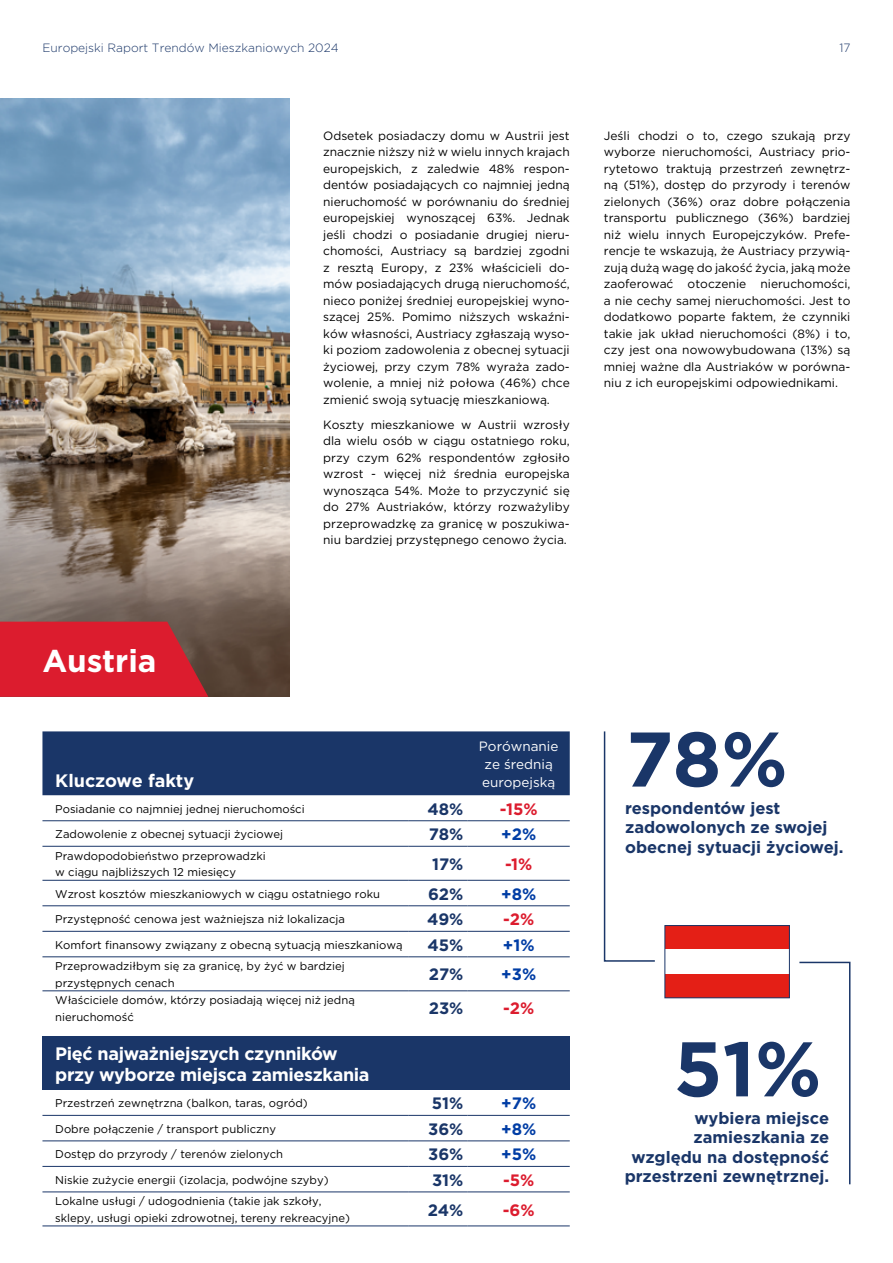
<style>
.page{position:relative;width:893px;height:1263px;background:#fff}
.page>*{position:absolute;margin:0;border:0;box-sizing:border-box;transform-origin:0 0}
.t1{font:700 77.25px "Gotham";color:#1a3668}
.t2{font:700 31.5px "Gotham";color:#fff}
.t3{font:700 18px/21.6px "Gotham";letter-spacing:-.02em;color:#fff}
.t4{font:700 18px "Gotham";color:#fff}
.t5{font:700 16.5px/19.5px "Gotham";color:#1a3668}
.t6{font:700 16.5px "Gotham";color:#003da5}
.t7{font:700 16.5px "Gotham";color:#dc1c2e}
.t8{font:13.5px/18px "Gotham";color:#fff}
.t9{font:12px/16.5px "Gotham";color:#000;text-align:justify}
.t10{font:300 12px "Gotham";color:#1a3668}
.t11{font:11.25px/16.5px "Gotham";color:#000}
</style>
<div class="page">
<img style="left:0;top:98px;width:289px;height:599px">
<svg style="left:0;top:622px;width:208px;height:75px;background:#cf2030"></svg>
<div style="left:42px;top:731px;width:528px;height:64px;background:#1a3668"></div>
<div style="left:42px;top:1037px;width:528px;height:53px;background:#1a3668"></div>
<hr style="left:42px;top:820px;width:366px;height:1px;background:#1a3668">
<hr style="left:408px;top:820px;width:60px;height:1px;background:#1a3668">
<hr style="left:468px;top:820px;width:102px;height:1px;background:#1a3668">
<hr style="left:42px;top:846px;width:366px;height:1px;background:#1a3668">
<hr style="left:408px;top:846px;width:60px;height:1px;background:#1a3668">
<hr style="left:468px;top:846px;width:102px;height:1px;background:#1a3668">
<hr style="left:42px;top:880px;width:366px;height:1px;background:#1a3668">
<hr style="left:408px;top:880px;width:60px;height:1px;background:#1a3668">
<hr style="left:468px;top:880px;width:102px;height:1px;background:#1a3668">
<hr style="left:42px;top:905px;width:366px;height:1px;background:#1a3668">
<hr style="left:408px;top:905px;width:60px;height:1px;background:#1a3668">
<hr style="left:468px;top:905px;width:102px;height:1px;background:#1a3668">
<hr style="left:42px;top:931px;width:366px;height:1px;background:#1a3668">
<hr style="left:408px;top:931px;width:60px;height:1px;background:#1a3668">
<hr style="left:468px;top:931px;width:102px;height:1px;background:#1a3668">
<hr style="left:42px;top:956px;width:366px;height:1px;background:#1a3668">
<hr style="left:408px;top:956px;width:60px;height:1px;background:#1a3668">
<hr style="left:468px;top:956px;width:102px;height:1px;background:#1a3668">
<hr style="left:42px;top:990px;width:366px;height:1px;background:#1a3668">
<hr style="left:408px;top:990px;width:60px;height:1px;background:#1a3668">
<hr style="left:468px;top:990px;width:102px;height:1px;background:#1a3668">
<hr style="left:42px;top:1115px;width:366px;height:1px;background:#1a3668">
<hr style="left:408px;top:1115px;width:60px;height:1px;background:#1a3668">
<hr style="left:468px;top:1115px;width:102px;height:1px;background:#1a3668">
<hr style="left:42px;top:1140px;width:366px;height:1px;background:#1a3668">
<hr style="left:408px;top:1140px;width:60px;height:1px;background:#1a3668">
<hr style="left:468px;top:1140px;width:102px;height:1px;background:#1a3668">
<hr style="left:42px;top:1166px;width:366px;height:1px;background:#1a3668">
<hr style="left:408px;top:1166px;width:60px;height:1px;background:#1a3668">
<hr style="left:468px;top:1166px;width:102px;height:1px;background:#1a3668">
<hr style="left:42px;top:1192px;width:366px;height:1px;background:#1a3668">
<hr style="left:408px;top:1192px;width:60px;height:1px;background:#1a3668">
<hr style="left:468px;top:1192px;width:102px;height:1px;background:#1a3668">
<hr style="left:42px;top:1226px;width:366px;height:1px;background:#1a3668">
<hr style="left:408px;top:1226px;width:60px;height:1px;background:#1a3668">
<hr style="left:468px;top:1226px;width:102px;height:1px;background:#1a3668">
<svg style="left:603px;top:731px;width:52px;height:231px"></svg>
<svg style="left:799px;top:961px;width:52px;height:224px"></svg>
<div style="left:665px;top:925px;width:124px;height:24px;background:#e41f16"></div>
<div style="left:665px;top:974px;width:124px;height:24px;background:#e41f16"></div>
<div style="left:665px;top:925px;width:125px;height:73px;border:1px solid #1a3668"></div>
<p class="t10" style="left:42px;top:40px;width:298px">Europejski Raport Trendów Mieszkaniowych 2024</p>
<p class="t10" style="left:839px;top:40px;width:13px">17</p>
<p class="t9" style="left:323px;top:127px;width:248px">Odsetek posiadaczy domu w Austrii jest znacznie niższy niż w wielu innych krajach europejskich, z zaledwie 48% respon&shy;dentów posiadających co najmniej jedną nieruchomość w porównaniu do średniej europejskiej wynoszącej 63%. Jednak jeśli chodzi o posiadanie drugiej nieru&shy;chomości, Austriacy są bardziej zgodni z resztą Europy, z 23% właścicieli do&shy;mów posiadających drugą nieruchomość, nieco poniżej średniej europejskiej wyno&shy;szącej 25%. Pomimo niższych wskaźni&shy;ków własności, Austriacy zgłaszają wyso&shy;ki poziom zadowolenia z obecnej sytuacji życiowej, przy czym 78% wyraża zado&shy;wolenie, a mniej niż połowa (46%) chce zmienić swoją sytuację mieszkaniową.</p>
<p class="t9" style="left:323px;top:416px;width:248px">Koszty mieszkaniowe w Austrii wzrosły dla wielu osób w ciągu ostatniego roku, przy czym 62% respondentów zgłosiło wzrost - więcej niż średnia europejska wynosząca 54%. Może to przyczynić się do 27% Austriaków, którzy rozważyliby przeprowadzkę za granicę w poszukiwa&shy;niu bardziej przystępnego cenowo życia.</p>
<p class="t9" style="left:604px;top:127px;width:248px">Jeśli chodzi o to, czego szukają przy wyborze nieruchomości, Austriacy prio&shy;rytetowo traktują przestrzeń zewnętrz&shy;ną (51%), dostęp do przyrody i terenów zielonych (36%) oraz dobre połączenia transportu publicznego (36%) bardziej niż wielu innych Europejczyków. Prefe&shy;rencje te wskazują, że Austriacy przywią&shy;zują dużą wagę do jakość życia, jaką może zaoferować otoczenie nieruchomości, a nie cechy samej nieruchomości. Jest to dodatkowo poparte faktem, że czynniki takie jak układ nieruchomości (8%) i to, czy jest ona nowowybudowana (13%) są mniej ważne dla Austriaków w porówna&shy;niu z ich europejskimi odpowiednikami.</p>
<h2 class="t2" style="left:42px;top:640px;width:116px">Austria</h2>
<h3 class="t4" style="left:55px;top:768px;width:140px">Kluczowe fakty</h3>
<p class="t8" style="left:479px;top:737px;width:81px">Porównanie ze średnią europejską</p>
<p class="t11" style="left:55px;top:800px;width:251px">Posiadanie co najmniej jednej nieruchomości</p>
<h3 class="t5" style="left:427px;top:799px;width:37px">48%</h3>
<h3 class="t7" style="left:500px;top:798px;width:39px">-15%</h3>
<p class="t11" style="left:55px;top:825px;width:229px">Zadowolenie z obecnej sytuacji życiowej</p>
<h3 class="t5" style="left:429px;top:824px;width:36px">78%</h3>
<h3 class="t6" style="left:501px;top:823px;width:37px">+2%</h3>
<p class="t11" style="left:55px;top:847px;width:212px">Prawdopodobieństwo przeprowadzki w ciągu najbliższych 12 miesięcy</p>
<h3 class="t5" style="left:432px;top:854px;width:33px">17%</h3>
<h3 class="t7" style="left:505px;top:853px;width:29px">-1%</h3>
<p class="t11" style="left:55px;top:885px;width:326px">Wzrost kosztów mieszkaniowych w ciągu ostatniego roku</p>
<h3 class="t5" style="left:428px;top:884px;width:37px">62%</h3>
<h3 class="t6" style="left:501px;top:883px;width:37px">+8%</h3>
<p class="t11" style="left:55px;top:910px;width:291px">Przystępność cenowa jest ważniejsza niż lokalizacja</p>
<h3 class="t5" style="left:427px;top:909px;width:38px">49%</h3>
<h3 class="t7" style="left:503px;top:908px;width:33px">-2%</h3>
<p class="t11" style="left:55px;top:936px;width:349px">Komfort finansowy związany z obecną sytuacją mieszkaniową</p>
<h3 class="t5" style="left:427px;top:935px;width:37px">45%</h3>
<h3 class="t6" style="left:503px;top:934px;width:33px">+1%</h3>
<p class="t11" style="left:55px;top:957px;width:291px">Przeprowadziłbym się za granicę, by żyć w bardziej przystępnych cenach</p>
<h3 class="t5" style="left:429px;top:965px;width:36px">27%</h3>
<h3 class="t6" style="left:501px;top:964px;width:36px">+3%</h3>
<p class="t11" style="left:55px;top:991px;width:301px">Właściciele domów, którzy posiadają więcej niż jedną nieruchomość</p>
<h3 class="t5" style="left:429px;top:999px;width:36px">23%</h3>
<h3 class="t7" style="left:503px;top:998px;width:33px">-2%</h3>
<h3 class="t3" style="left:55px;top:1042px;width:316px">Pięć najważniejszych czynników przy wyborze miejsca zamieszkania</h3>
<p class="t11" style="left:55px;top:1095px;width:254px">Przestrzeń zewnętrzna (balkon, taras, ogród)</p>
<h3 class="t5" style="left:432px;top:1093px;width:33px">51%</h3>
<h3 class="t6" style="left:501px;top:1092px;width:36px">+7%</h3>
<p class="t11" style="left:55px;top:1120px;width:222px">Dobre połączenie / transport publiczny</p>
<h3 class="t5" style="left:428px;top:1119px;width:37px">36%</h3>
<h3 class="t6" style="left:501px;top:1118px;width:37px">+8%</h3>
<p class="t11" style="left:55px;top:1146px;width:229px">Dostęp do przyrody / terenów zielonych</p>
<h3 class="t5" style="left:428px;top:1144px;width:37px">36%</h3>
<h3 class="t6" style="left:501px;top:1143px;width:37px">+5%</h3>
<p class="t11" style="left:55px;top:1171px;width:275px">Niskie zużycie energii (izolacja, podwójne szyby)</p>
<h3 class="t5" style="left:432px;top:1170px;width:33px">31%</h3>
<h3 class="t7" style="left:503px;top:1169px;width:33px">-5%</h3>
<p class="t11" style="left:55px;top:1193px;width:296px">Lokalne usługi / udogodnienia (takie jak szkoły, sklepy, usługi opieki zdrowotnej, tereny rekreacyjne)</p>
<h3 class="t5" style="left:428px;top:1200px;width:37px">24%</h3>
<h3 class="t7" style="left:503px;top:1199px;width:33px">-6%</h3>
<h1 class="t1" style="left:626px;top:708px;width:164px">78%</h1>
<h3 class="t5" style="left:625px;top:798px;width:220px">respondentów jest zadowolonych ze swojej obecnej sytuacji życiowej.</h3>
<h1 class="t1" style="left:674px;top:1018px;width:149px">51%</h1>
<h3 class="t5" style="left:625px;top:1108px;width:206px;text-align:right">wybiera miejsce zamieszkania ze względu na dostępność przestrzeni zewnętrznej.</h3>
</div>
